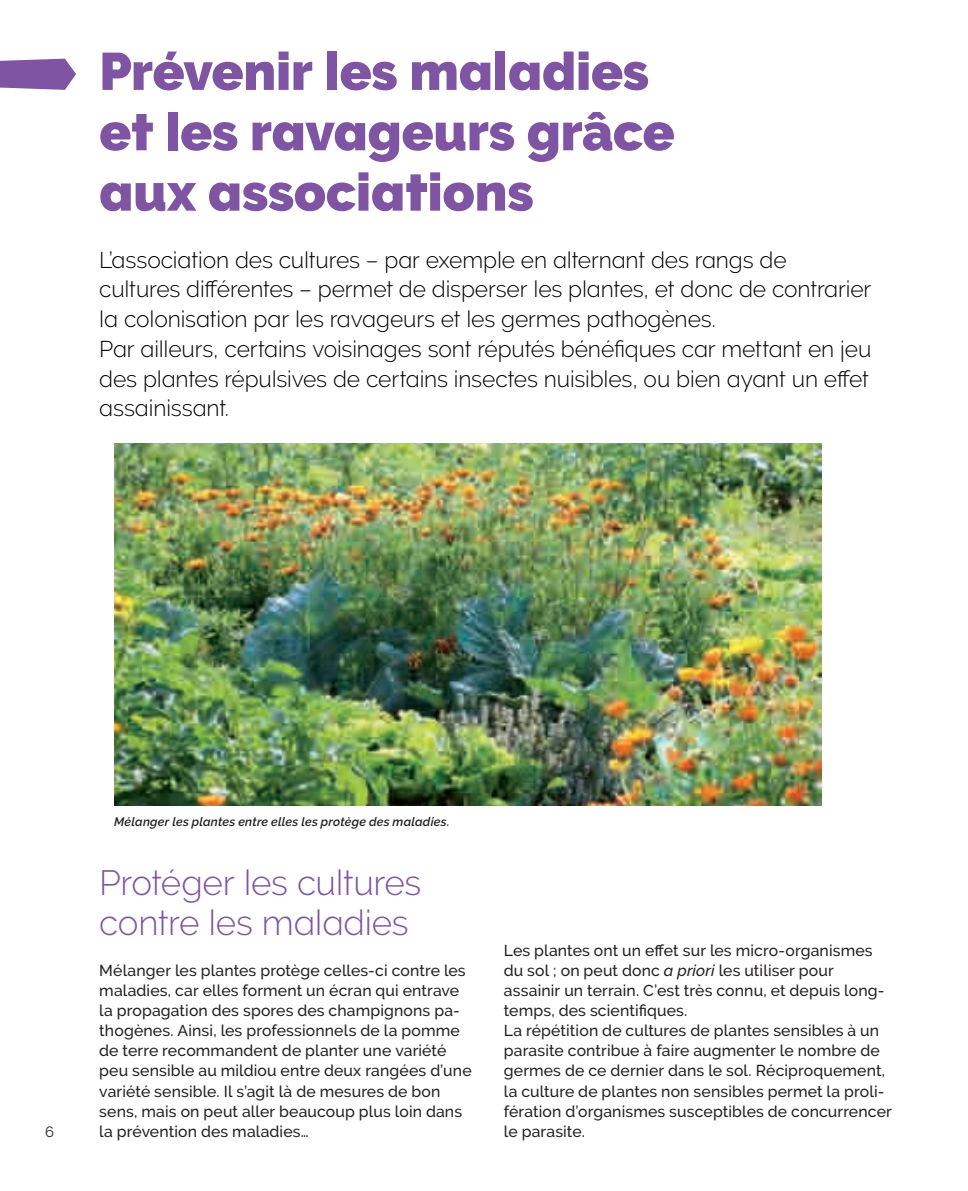
<style>
.page{position:relative;width:968px;height:1191px;background:#fff}
.page>*{position:absolute;margin:0;border:0;box-sizing:border-box;transform-origin:0 0}
.t1{font:900 52.5px/60.4px "Raleway";color:#7f54a2}
.t2{font:300 35px/40.2px "Raleway";letter-spacing:-.01em;color:#7f54a2}
.t3{font:300 22.75px/29.8px "Raleway";letter-spacing:-.005em;color:#000}
.t4{font:500 15.75px/20.1px "Raleway";letter-spacing:.01em;color:#231f20}
.t5{font:14.88px "Raleway";color:#231f20}
.t6{font:italic 600 12.25px "Raleway";letter-spacing:.02em;color:#231f20}
.s1{font-style:italic}
</style>
<div class="page">
<img style="left:114px;top:443px;width:707px;height:362px">
<svg style="left:0;top:59px;width:76px;height:31px;background:#8f69ad"></svg>
<h1 class="t1" style="left:99px;top:41px;width:576px">Prévenir les maladies et les ravageurs grâce aux associations</h1>
<p class="t3" style="left:99px;top:244px;width:773px">L’association des cultures – par exemple en alternant des rangs de cultures différentes – permet de disperser les plantes, et donc de contrarier la colonisation par les ravageurs et les germes pathogènes.<br>Par ailleurs, certains voisinages sont réputés bénéfiques car mettant en jeu des plantes répulsives de certains insectes nuisibles, ou bien ayant un effet assainissant.</p>
<p class="t5" style="left:45px;top:1122px;width:10px">6</p>
<p class="t6" style="left:114px;top:814px;width:337px">Mélanger les plantes entre elles les protège des maladies.</p>
<h2 class="t2" style="left:99px;top:862px;width:323px">Protéger les cultures contre les maladies</h2>
<p class="t4" style="left:99px;top:960px;width:374px">Mélanger les plantes protège celles-ci contre les maladies, car elles forment un écran qui entrave la propagation des spores des champignons pa&shy;thogènes. Ainsi, les professionnels de la pomme de terre recommandent de planter une variété peu sensible au mildiou entre deux rangées d’une variété sensible. Il s’agit là de mesures de bon sens, mais on peut aller beaucoup plus loin dans la prévention des maladies…</p>
<p class="t4" style="left:504px;top:940px;width:389px">Les plantes ont un effet sur les micro-organismes du sol ; on peut donc <span class="s1">a priori</span> les utiliser pour assainir un terrain. C’est très connu, et depuis long&shy;temps, des scientifiques.<br>La répétition de cultures de plantes sensibles à un parasite contribue à faire augmenter le nombre de germes de ce dernier dans le sol. Réciproquement, la culture de plantes non sensibles permet la proli&shy;fération d’organismes susceptibles de concurrencer le parasite.</p>
</div>
